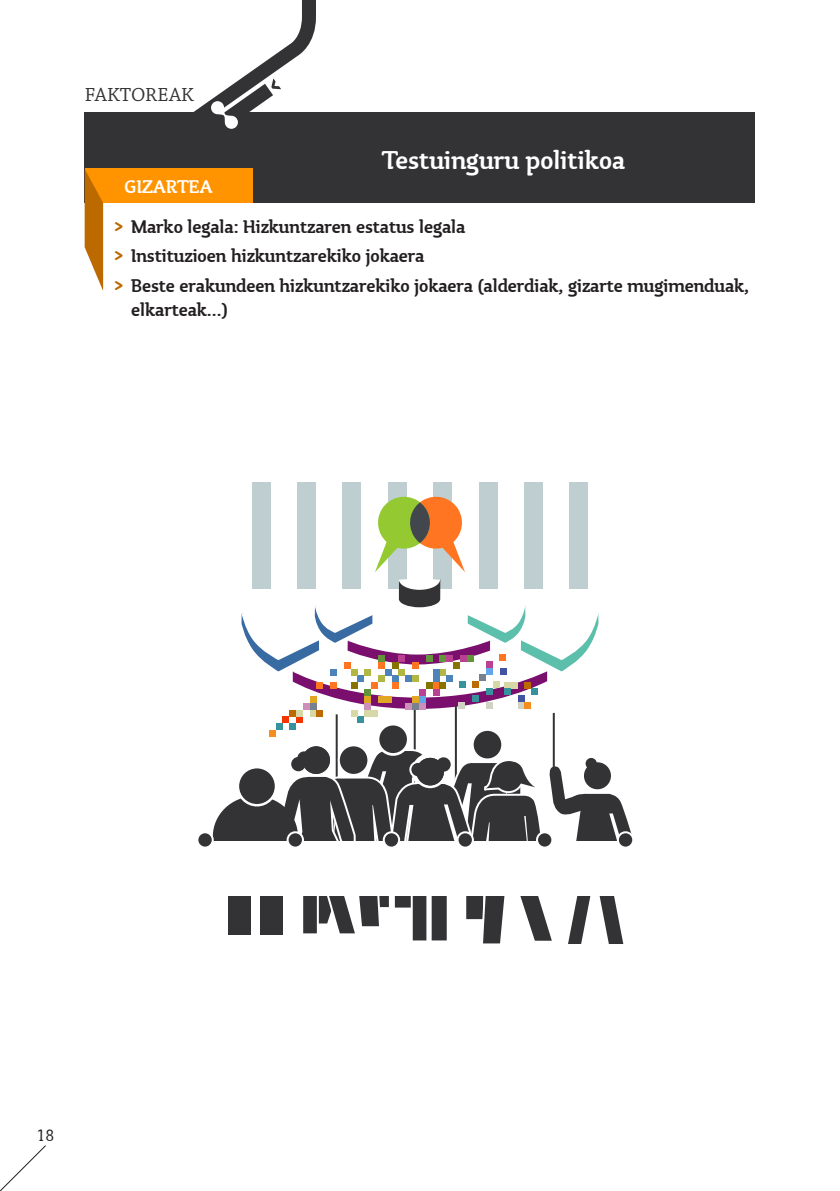
<style>
.page{position:relative;width:840px;height:1191px;background:#fff}
.page>*{position:absolute;margin:0;border:0;box-sizing:border-box;transform-origin:0 0}
.t1{font:500 28px "Tyke ITC";color:#fff}
.t2{font:500 20px/24px "Tyke ITC";letter-spacing:-.005em;color:#231f20}
.t3{font:20px "Chaparral Pro";color:#333336}
.t4{font:500 20px "Tyke ITC";color:#fff}
.t5{font:300 18px "Tyke ITC";color:#231f20}
.s1{font-weight:700;color:#bc6a00}
</style>
<div class="page">
<svg style="left:0;top:1145px;width:46px;height:46px"></svg>
<div style="left:85px;top:112px;width:669px;height:91px;background:#333336"></div>
<div style="left:85px;top:169px;width:167px;height:34px;background:#ff9400"></div>
<svg style="left:193px;top:0;width:123px;height:129px"></svg>
<svg style="left:85px;top:170px;width:18px;height:121px"></svg>
<div style="left:252px;top:482px;width:18px;height:107px;background:#bfcfd1"></div>
<div style="left:297px;top:482px;width:18px;height:107px;background:#bfcfd1"></div>
<div style="left:342px;top:482px;width:19px;height:107px;background:#bfcfd1"></div>
<div style="left:388px;top:482px;width:18px;height:107px;background:#bfcfd1"></div>
<div style="left:433px;top:482px;width:18px;height:107px;background:#bfcfd1"></div>
<div style="left:478px;top:482px;width:19px;height:107px;background:#bfcfd1"></div>
<div style="left:524px;top:482px;width:18px;height:107px;background:#bfcfd1"></div>
<div style="left:569px;top:482px;width:18px;height:107px;background:#bfcfd1"></div>
<hr style="left:552px;top:713px;width:2px;height:65px;background:#333336">
<hr style="left:454px;top:706px;width:2px;height:115px;background:#333336">
<hr style="left:413px;top:703px;width:2px;height:118px;background:#333336">
<hr style="left:335px;top:714px;width:2px;height:107px;background:#333336">
<div style="left:374px;top:720px;width:37px;height:38px;border:4px solid #fff;border-radius:50%"></div>
<div style="left:376px;top:722px;width:33px;height:34px;background:#fff;border-radius:50%"></div>
<div style="left:379px;top:725px;width:27px;height:28px;background:#333336;border-radius:50%"></div>
<div style="left:471px;top:729px;width:32px;height:31px;border:4px solid #fff;border-radius:50%"></div>
<div style="left:473px;top:731px;width:28px;height:27px;background:#333336;border-radius:50%"></div>
<div style="left:296px;top:716px;width:7px;height:7px;background:#f23600"></div>
<div style="left:289px;top:723px;width:7px;height:7px;background:#37939b"></div>
<div style="left:357px;top:716px;width:7px;height:7px;background:#37939b"></div>
<div style="left:364px;top:709px;width:7px;height:7px;background:#d6d9a6"></div>
<div style="left:296px;top:709px;width:7px;height:7px;background:#d6d9a6"></div>
<div style="left:371px;top:709px;width:7px;height:7px;background:#d6d9a6"></div>
<div style="left:350px;top:709px;width:7px;height:7px;background:#d6d9a6"></div>
<div style="left:309px;top:709px;width:7px;height:7px;background:#d6d9a6"></div>
<div style="left:316px;top:709px;width:7px;height:7px;background:#bc6a00"></div>
<div style="left:289px;top:709px;width:7px;height:7px;background:#bc6a00"></div>
<div style="left:282px;top:716px;width:7px;height:7px;background:#f23600"></div>
<div style="left:275px;top:723px;width:7px;height:7px;background:#37939b"></div>
<div style="left:268px;top:730px;width:7px;height:7px;background:#f68e1e"></div>
<svg style="left:241px;top:579px;width:357px;height:130px"></svg>
<div style="left:432px;top:689px;width:7px;height:7px;background:#ba4091"></div>
<div style="left:439px;top:682px;width:7px;height:7px;background:#877300"></div>
<div style="left:446px;top:675px;width:7px;height:7px;background:#4d82ba"></div>
<div style="left:466px;top:655px;width:7px;height:7px;background:#629439"></div>
<div style="left:425px;top:655px;width:7px;height:7px;background:#629439"></div>
<div style="left:260px;top:863px;width:23px;height:71px;background:#333336"></div>
<div style="left:228px;top:863px;width:23px;height:71px;background:#333336"></div>
<div style="left:213px;top:796px;width:85px;height:80px;background:#333336;border-radius:50%"></div>
<div style="left:236px;top:766px;width:41px;height:40px;background:#fff;border-radius:50%"></div>
<div style="left:239px;top:768px;width:35px;height:36px;background:#333336;border-radius:50%"></div>
<svg style="left:270px;top:740px;width:362px;height:204px"></svg>
<div style="left:171px;top:840px;width:497px;height:55px;background:#fff"></div>
<div style="left:286px;top:831px;width:18px;height:17px;border:4px solid #fff;border-radius:50%"></div>
<div style="left:288px;top:833px;width:14px;height:13px;background:#333336;border-radius:50%"></div>
<div style="left:616px;top:831px;width:18px;height:17px;border:4px solid #fff;border-radius:50%"></div>
<div style="left:618px;top:833px;width:14px;height:13px;background:#333336;border-radius:50%"></div>
<div style="left:535px;top:831px;width:18px;height:17px;border:4px solid #fff;border-radius:50%"></div>
<div style="left:537px;top:833px;width:14px;height:13px;background:#333336;border-radius:50%"></div>
<div style="left:456px;top:831px;width:17px;height:17px;border:4px solid #fff;border-radius:50%"></div>
<div style="left:458px;top:833px;width:13px;height:13px;background:#333336;border-radius:50%"></div>
<div style="left:382px;top:831px;width:18px;height:17px;border:4px solid #fff;border-radius:50%"></div>
<div style="left:384px;top:833px;width:14px;height:13px;background:#333336;border-radius:50%"></div>
<div style="left:196px;top:831px;width:17px;height:17px;border:4px solid #fff;border-radius:50%"></div>
<div style="left:198px;top:833px;width:13px;height:13px;background:#333336;border-radius:50%"></div>
<svg style="left:375px;top:493px;width:90px;height:79px"></svg>
<p class="t3" style="left:85px;top:84px;width:111px">FAKTOREAK</p>
<p class="t4" style="left:124px;top:176px;width:90px">GIZARTEA</p>
<p class="t1" style="left:382px;top:145px;width:244px">Testuinguru politikoa</p>
<p class="t2" style="left:113px;top:215px;width:353px"><span class="s1">&gt;</span> Marko legala: Hizkuntzaren estatus legala</p>
<p class="t2" style="left:113px;top:244px;width:313px"><span class="s1">&gt;</span> Instituzioen hizkuntzarekiko jokaera</p>
<p class="t2" style="left:131px;top:274px;width:619px;text-indent:-18px"><span class="s1">&gt;</span> Beste erakundeen hizkuntzarekiko jokaera (alderdiak, gizarte mugimenduak, elkarteak…)</p>
<p class="t5" style="left:36px;top:1125px;width:19px">18</p>
</div>
